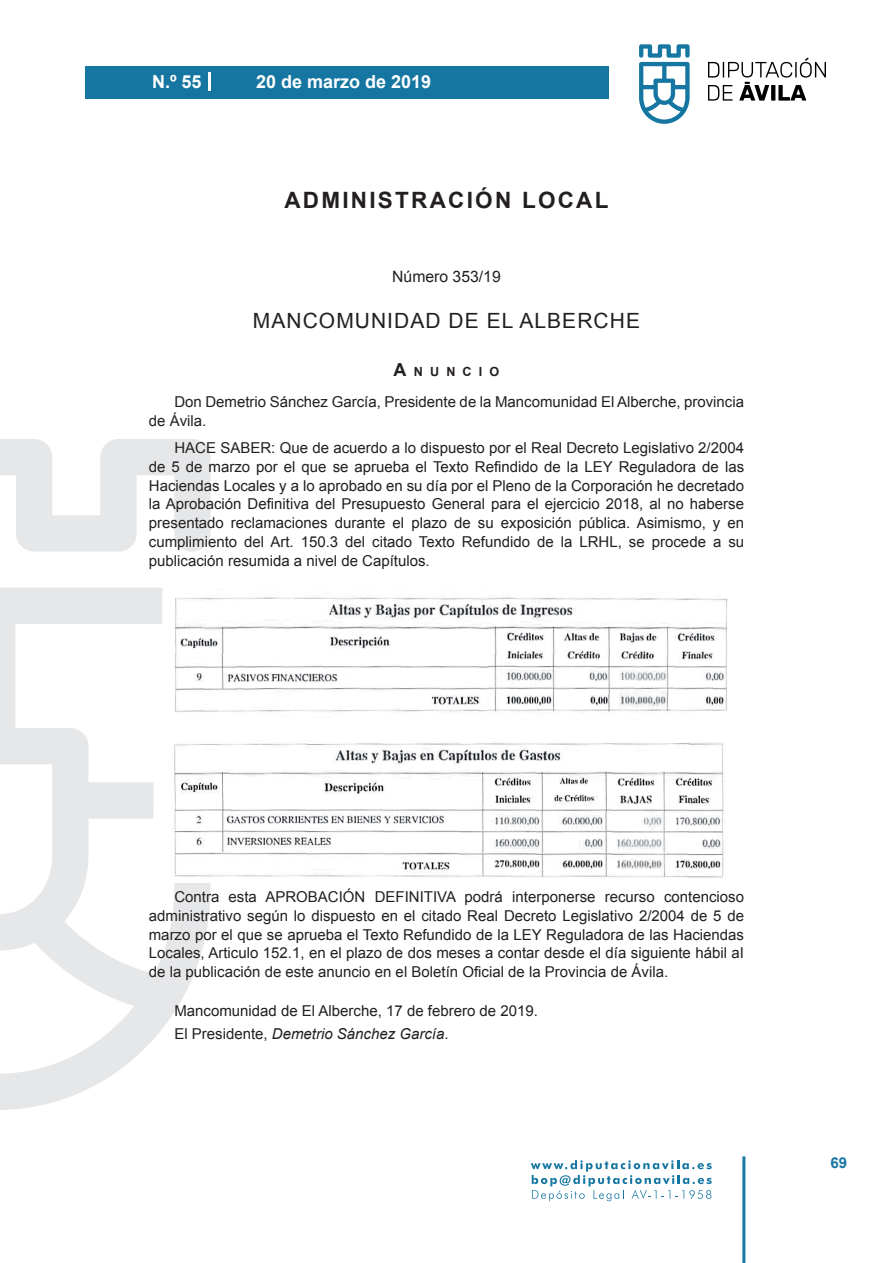
<style>
.page{position:relative;width:893px;height:1263px;background:#fff}
.page>*{position:absolute;margin:0;border:0;box-sizing:border-box;transform-origin:0 0}
.t1{font:700 22.5px "Arial";letter-spacing:.1em;color:#231f20}
.t2{font:21px "Arial";letter-spacing:.05em;color:#231f20}
.t3{font:700 18px "Arial";color:#fff}
.t4{font:15.75px "Arial";color:#231f20}
.t5{font:15px/18.8px "Arial";color:#231f20}
.t6{font:700 15px "Arial";color:#1876a3}
.t7{font:700 12.6px "Arial";letter-spacing:.57em;color:#231f20}
.s1{font-size:18px}
.s2{font-style:italic}
</style>
<div class="page">
<svg style="left:531px;top:1160px;width:181px;height:41px"></svg>
<div style="left:85px;top:66px;width:523px;height:33px;background:#1676a2"></div>
<svg style="left:639px;top:44px;width:51px;height:80px"></svg>
<svg style="left:708px;top:58px;width:118px;height:43px"></svg>
<hr style="left:742px;top:1156px;width:3px;height:107px;background:#1876a3">
<svg style="left:208px;top:72px;width:2px;height:18px"></svg>
<svg style="left:0;top:439px;width:211px;height:671px"></svg>
<img style="left:163px;top:580px;width:565px;height:149px">
<img style="left:154px;top:729px;width:570px;height:154px">
<p class="t3" style="left:152px;top:69px;width:51px">N.º 55</p>
<p class="t3" style="left:256px;top:69px;width:177px">20 de marzo de 2019</p>
<h1 class="t1" style="left:284px;top:185px;width:325px">ADMINISTRACIÓN LOCAL</h1>
<p class="t4" style="left:392px;top:266px;width:110px">Número 353/19</p>
<h2 class="t2" style="left:253px;top:307px;width:389px">MANCOMUNIDAD DE EL ALBERCHE</h2>
<p class="t7" style="left:394px;top:363px;width:107px"><span class="s1">A</span>NUNCIO</p>
<p class="t5" style="left:149px;top:392px;width:597px;text-indent:26px">Don Demetrio Sánchez García, Presidente de la Mancomunidad El Alberche, provincia de Ávila.</p>
<p class="t5" style="left:149px;top:438px;width:597px;text-align:justify;text-indent:26px">HACE SABER: Que de acuerdo a lo dispuesto por el Real Decreto Legislativo 2/2004 de 5 de marzo por el que se aprueba el Texto Refindido de la LEY Reguladora de las Haciendas Locales y a lo aprobado en su día por el Pleno de la Corporación he decretado la Aprobación Definitiva del Presupuesto General para el ejercicio 2018, al no haberse presentado reclamaciones durante el plazo de su exposición pública. Asimismo, y en cumplimiento del Art. 150.3 del citado Texto Refundido de la LRHL, se procede a su publicación resumida a nivel de Capítulos.</p>
<p class="t5" style="left:149px;top:887px;width:597px;text-align:justify;text-indent:26px">Contra esta APROBACIÓN DEFINITIVA podrá interponerse recurso contencioso administrativo según lo dispuesto en el citado Real Decreto Legislativo 2/2004 de 5 de marzo por el que se aprueba el Texto Refundido de la LEY Reguladora de las Haciendas Locales, Articulo 152.1, en el plazo de dos meses a contar desde el día siguiente hábil aI de la publicación de este anuncio en el Boletín Oficial de la Provincia de Ávila.</p>
<p class="t5" style="left:174px;top:1000px;width:365px;line-height:22.2px">Mancomunidad de El Alberche, 17 de febrero de 2019.<br>El Presidente, <span class="s2">Demetrio Sánchez García</span>.</p>
<p class="t6" style="left:831px;top:1153px;width:18px">69</p>
</div>
